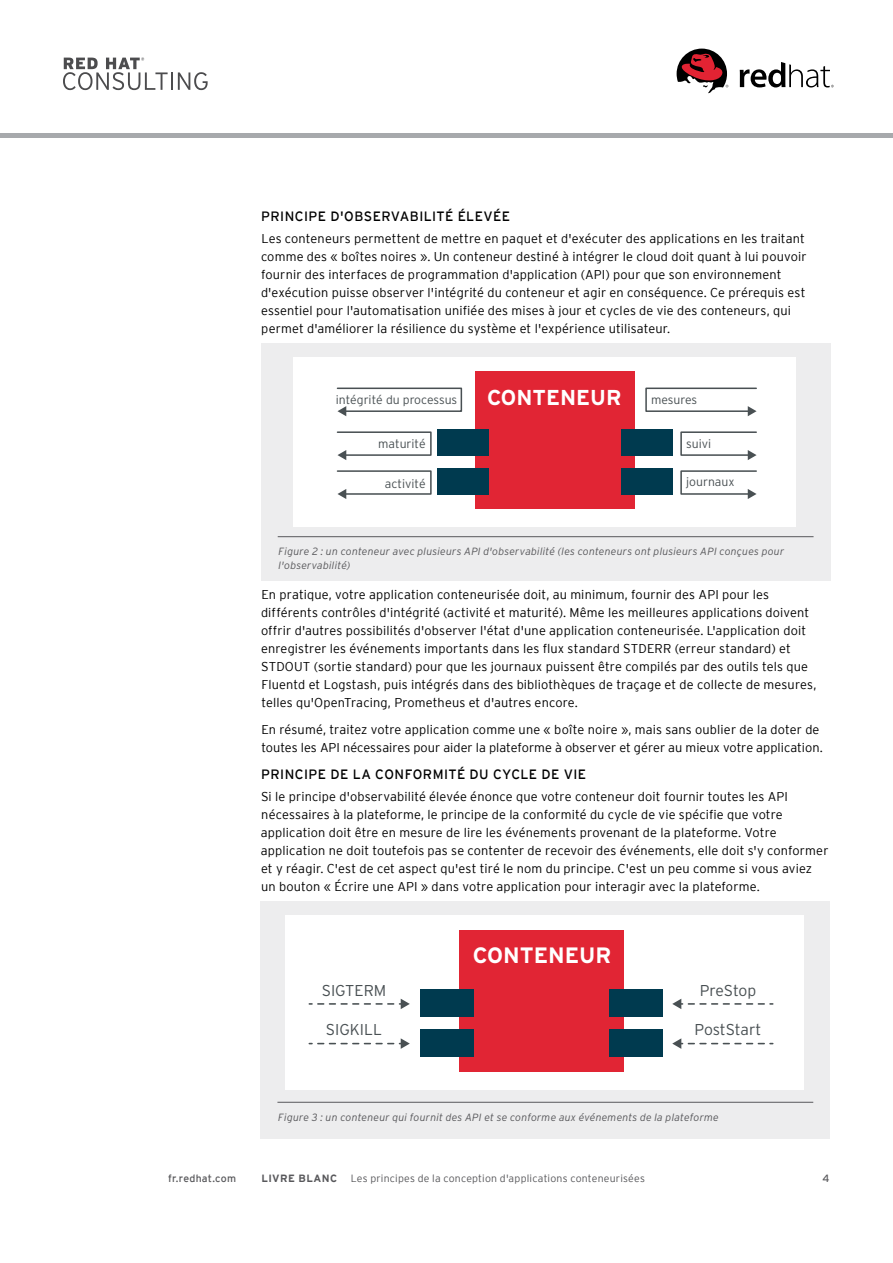
<style>
.page{position:relative;width:893px;height:1263px;background:#fff}
.page>*{position:absolute;margin:0;border:0;box-sizing:border-box;transform-origin:0 0}
.t1{font:700 22.2px "Interstate";color:#fff}
.t2{font:700 21.6px "Interstate";color:#fff}
.t3{font:300 15.75px "Interstate";color:#495053}
.t4{font:13.5px "Interstate";letter-spacing:.03em;color:#000}
.t5{font:300 12.75px/18px "Interstate";letter-spacing:.01em;color:#000}
.t6{font:300 12.15px "Interstate";color:#495053}
.t7{font:italic 300 10.5px/13.5px "Interstate";letter-spacing:.015em;color:#58585b}
.t8{font:300 10.5px "Interstate";letter-spacing:.02em;color:#58585b}
.t9{font:10.5px "Interstate";letter-spacing:.02em;color:#58585b}
.t10{font:700 10.5px "Interstate";letter-spacing:.04em;color:#58585b}
</style>
<div class="page">
<div style="left:261px;top:902px;width:569px;height:237px;background:#ededee"></div>
<hr style="left:277px;top:1102px;width:536px;height:1px;background:#58585b">
<div style="left:285px;top:915px;width:519px;height:175px;background:#fff"></div>
<div style="left:459px;top:930px;width:164px;height:142px;background:#e12534"></div>
<div style="left:420px;top:989px;width:53px;height:28px;background:#003a4f"></div>
<div style="left:420px;top:1029px;width:53px;height:28px;background:#003a4f"></div>
<div style="left:609px;top:989px;width:54px;height:28px;background:#003a4f"></div>
<div style="left:609px;top:1029px;width:54px;height:28px;background:#003a4f"></div>
<svg style="left:318px;top:1038px;width:92px;height:11px"></svg>
<svg style="left:318px;top:999px;width:92px;height:10px"></svg>
<svg style="left:672px;top:1038px;width:92px;height:11px"></svg>
<svg style="left:672px;top:999px;width:92px;height:10px"></svg>
<div style="left:261px;top:344px;width:569px;height:236px;background:#ededee"></div>
<hr style="left:278px;top:536px;width:535px;height:1px;background:#58585b">
<div style="left:293px;top:357px;width:503px;height:169px;background:#fff"></div>
<div style="left:475px;top:371px;width:159px;height:138px;background:#e12534"></div>
<div style="left:437px;top:429px;width:52px;height:27px;background:#003a4f"></div>
<div style="left:437px;top:468px;width:52px;height:27px;background:#003a4f"></div>
<div style="left:621px;top:429px;width:52px;height:27px;background:#003a4f"></div>
<div style="left:621px;top:468px;width:52px;height:27px;background:#003a4f"></div>
<svg style="left:645px;top:387px;width:112px;height:29px"></svg>
<svg style="left:680px;top:431px;width:77px;height:29px"></svg>
<svg style="left:680px;top:470px;width:77px;height:29px"></svg>
<svg style="left:336px;top:387px;width:127px;height:29px"></svg>
<svg style="left:336px;top:431px;width:96px;height:29px"></svg>
<svg style="left:336px;top:470px;width:96px;height:29px"></svg>
<svg style="left:740px;top:62px;width:94px;height:25px"></svg>
<svg style="left:677px;top:49px;width:51px;height:45px"></svg>
<svg style="left:63px;top:58px;width:145px;height:32px"></svg>
<hr style="left:0;top:133px;width:893px;height:4px;background:#a7a9ac">
<p class="t4" style="left:261px;top:208px;width:250px">PRINCIPE D'OBSERVABILITÉ ÉLEVÉE</p>
<p class="t5" style="left:261px;top:229px;width:547px">Les conteneurs permettent de mettre en paquet et d'exécuter des applications en les traitant comme des « boîtes noires ». Un conteneur destiné à intégrer le cloud doit quant à lui pouvoir fournir des interfaces de programmation d'application (API) pour que son environnement d'exécution puisse observer l'intégrité du conteneur et agir en conséquence. Ce prérequis est essentiel pour l'automatisation unifiée des mises à jour et cycles de vie des conteneurs, qui permet d'améliorer la résilience du système et l'expérience utilisateur.</p>
<p class="t6" style="left:336px;top:393px;width:123px">intégrité du processus</p>
<h2 class="t2" style="left:487px;top:385px;width:136px">CONTENEUR</h2>
<p class="t6" style="left:378px;top:437px;width:49px">maturité</p>
<p class="t6" style="left:385px;top:476px;width:42px">activité</p>
<p class="t6" style="left:651px;top:393px;width:48px">mesures</p>
<p class="t6" style="left:686px;top:437px;width:27px">suivi</p>
<p class="t6" style="left:686px;top:475px;width:50px">journaux</p>
<p class="t7" style="left:279px;top:544px;width:507px">Figure 2 : un conteneur avec plusieurs API d'observabilité (les conteneurs ont plusieurs API conçues pour l'observabilité)</p>
<p class="t5" style="left:261px;top:585px;width:557px">En pratique, votre application conteneurisée doit, au minimum, fournir des API pour les différents contrôles d'intégrité (activité et maturité). Même les meilleures applications doivent offrir d'autres possibilités d'observer l'état d'une application conteneurisée. L'application doit enregistrer les événements importants dans les flux standard STDERR (erreur standard) et STDOUT (sortie standard) pour que les journaux puissent être compilés par des outils tels que Fluentd et Logstash, puis intégrés dans des bibliothèques de traçage et de collecte de mesures, telles qu'OpenTracing, Prometheus et d'autres encore.</p>
<p class="t5" style="left:261px;top:720px;width:563px">En résumé, traitez votre application comme une « boîte noire », mais sans oublier de la doter de toutes les API nécessaires pour aider la plateforme à observer et gérer au mieux votre application.</p>
<p class="t4" style="left:261px;top:766px;width:326px">PRINCIPE DE LA CONFORMITÉ DU CYCLE DE VIE</p>
<p class="t5" style="left:261px;top:787px;width:569px">Si le principe d'observabilité élevée énonce que votre conteneur doit fournir toutes les API nécessaires à la plateforme, le principe de la conformité du cycle de vie spécifie que votre application doit être en mesure de lire les événements provenant de la plateforme. Votre application ne doit toutefois pas se contenter de recevoir des événements, elle doit s'y conformer et y réagir. C'est de cet aspect qu'est tiré le nom du principe. C'est un peu comme si vous aviez un bouton « Écrire une API » dans votre application pour interagir avec la plateforme.</p>
<p class="t3" style="left:322px;top:981px;width:66px">SIGTERM</p>
<p class="t3" style="left:326px;top:1021px;width:58px">SIGKILL</p>
<h1 class="t1" style="left:473px;top:943px;width:140px">CONTENEUR</h1>
<p class="t3" style="left:700px;top:981px;width:58px">PreStop</p>
<p class="t3" style="left:695px;top:1021px;width:68px">PostStart</p>
<p class="t7" style="left:278px;top:1110px;width:442px">Figure 3 : un conteneur qui fournit des API et se conforme aux événements de la plateforme</p>
<p class="t9" style="left:168px;top:1172px;width:70px">fr.redhat.com</p>
<p class="t10" style="left:262px;top:1172px;width:77px">LIVRE BLANC</p>
<p class="t8" style="left:351px;top:1172px;width:296px">Les principes de la conception d'applications conteneurisées</p>
<p class="t9" style="left:823px;top:1172px;width:9px">4</p>
</div>
